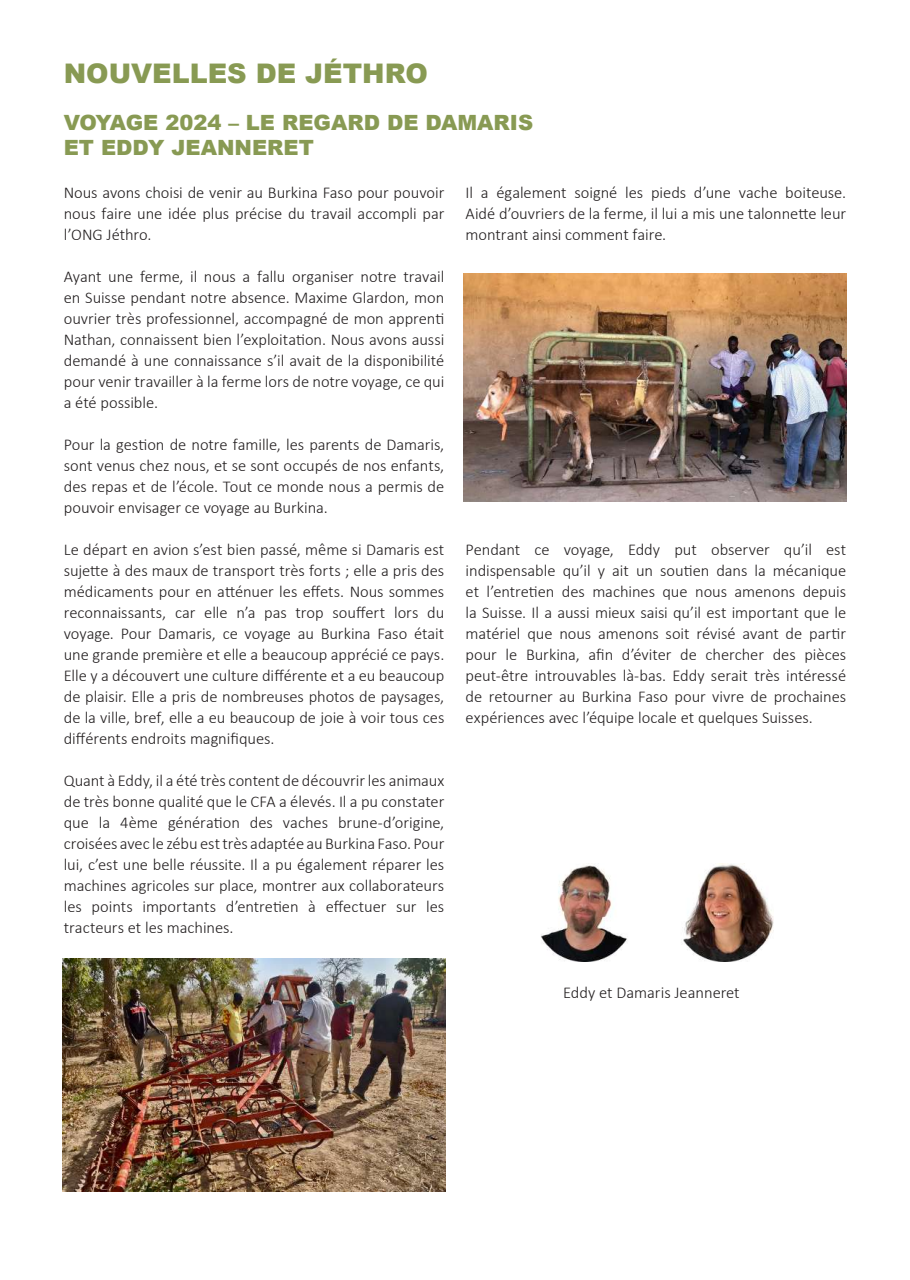
<style>
.page{position:relative;width:910px;height:1280px;background:#fff}
.page>*{position:absolute;margin:0;border:0;box-sizing:border-box;transform-origin:0 0}
.t1{font:900 27px "Arial";color:#889a53}
.t2{font:900 21px/25.2px "Arial";color:#889a53}
.t3{font:300 16.5px/21px "Calibri";letter-spacing:-.005em;color:#231f20;text-align:justify}
</style>
<div class="page">
<img style="left:63px;top:959px;width:382px;height:233px">
<img style="left:463px;top:273px;width:383px;height:229px">
<img style="left:541px;top:865px;width:86px;height:96px">
<img style="left:683px;top:863px;width:90px;height:98px">
<h1 class="t1" style="left:64px;top:54px;width:366px">NOUVELLES DE JÉTHRO</h1>
<p class="t2" style="left:64px;top:109px;width:471px">VOYAGE 2024 – LE REGARD DE DAMARIS<br>ET EDDY JEANNERET</p>
<p class="t3" style="left:64px;top:181px;width:382px">Nous avons choisi de venir au Burkina Faso pour pouvoir nous faire une idée plus précise du travail accompli par l’ONG Jéthro.</p>
<p class="t3" style="left:64px;top:265px;width:382px">Ayant une ferme, il nous a fallu organiser notre travail en Suisse pendant notre absence. Maxime Glardon, mon ouvrier très professionnel, accompagné de mon apprenti Nathan, connaissent bien l’exploitation. Nous avons aussi demandé à une connaissance s’il avait de la disponibilité pour venir travailler à la ferme lors de notre voyage, ce qui a été possible.</p>
<p class="t3" style="left:64px;top:433px;width:382px">Pour la gestion de notre famille, les parents de Damaris, sont venus chez nous, et se sont occupés de nos enfants, des repas et de l’école. Tout ce monde nous a permis de pouvoir envisager ce voyage au Burkina.</p>
<p class="t3" style="left:64px;top:538px;width:382px">Le départ en avion s’est bien passé, même si Damaris est sujette à des maux de transport très forts ; elle a pris des médicaments pour en atténuer les effets. Nous sommes reconnaissants, car elle n’a pas trop souffert lors du voyage. Pour Damaris, ce voyage au Burkina Faso était une grande première et elle a beaucoup apprécié ce pays.<br>Elle y a découvert une culture différente et a eu beaucoup de plaisir. Elle a pris de nombreuses photos de paysages, de la ville, bref, elle a eu beaucoup de joie à voir tous ces différents endroits magnifiques.</p>
<p class="t3" style="left:64px;top:769px;width:382px">Quant à Eddy, il a été très content de découvrir les animaux de très bonne qualité que le CFA a élevés. Il a pu constater que la 4ème génération des vaches brune-d’origine, croisées avec le zébu est très adaptée au Burkina Faso. Pour lui, c’est une belle réussite. Il a pu également réparer les machines agricoles sur place, montrer aux collaborateurs les points importants d’entretien à effectuer sur les tracteurs et les machines.</p>
<p class="t3" style="left:466px;top:181px;width:382px">Il a également soigné les pieds d’une vache boiteuse.<br>Aidé d’ouvriers de la ferme, il lui a mis une talonnette leur montrant ainsi comment faire.</p>
<p class="t3" style="left:466px;top:538px;width:382px">Pendant ce voyage, Eddy put observer qu’il est indispensable qu’il y ait un soutien dans la mécanique et l’entretien des machines que nous amenons depuis la Suisse. Il a aussi mieux saisi qu’il est important que le matériel que nous amenons soit révisé avant de partir pour le Burkina, afin d’éviter de chercher des pièces peut-être introuvables là-bas. Eddy serait très intéressé de retourner au Burkina Faso pour vivre de prochaines expériences avec l’équipe locale et quelques Suisses.</p>
<p class="t3" style="left:563px;top:981px;width:178px">Eddy et Damaris Jeanneret</p>
</div>
